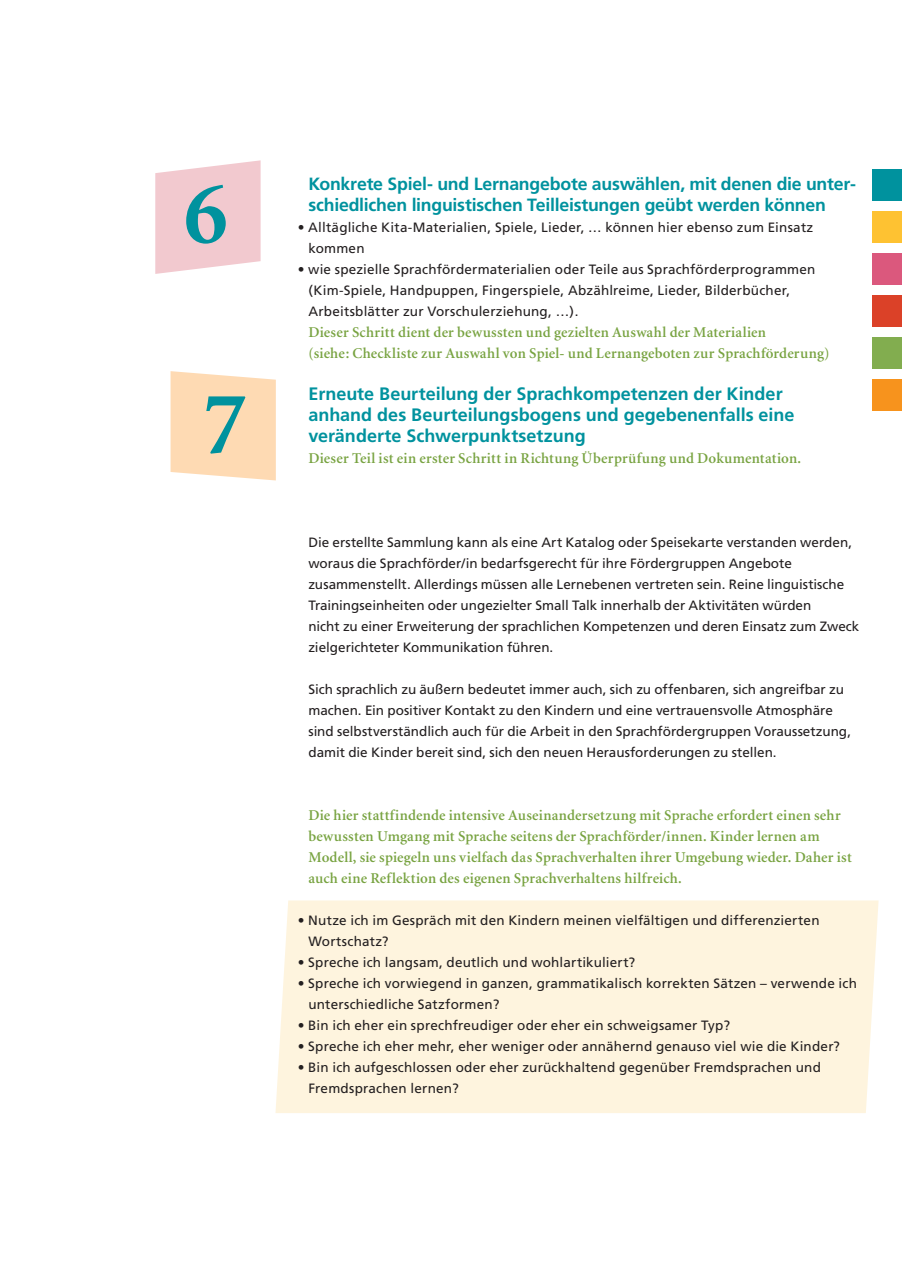
<style>
.page{position:relative;width:902px;height:1263px;background:#fff}
.page>*{position:absolute;margin:0;border:0;box-sizing:border-box;transform-origin:0 0}
.t1{font:700 90px "Minion";color:#00929e}
.t2{font:700 18px/21px "Frutiger";color:#00929e}
.t3{font:700 17.7px/21px "Frutiger";letter-spacing:-.01em;color:#00929e}
.t4{font:600 15px/21px "Minion";letter-spacing:.015em;color:#78a341}
.t5{font:13.5px/21px "Frutiger";letter-spacing:.005em;color:#231f20}
</style>
<div class="page">
<div style="left:275px;top:900px;width:603px;height:213px;background:#fef4de"></div>
<div style="left:872px;top:253px;width:29px;height:32px;background:#db587d"></div>
<div style="left:872px;top:295px;width:29px;height:32px;background:#db4128"></div>
<div style="left:872px;top:337px;width:29px;height:32px;background:#82ad4f"></div>
<div style="left:872px;top:379px;width:29px;height:32px;background:#f7931d"></div>
<div style="left:872px;top:169px;width:29px;height:32px;background:#00929e"></div>
<div style="left:872px;top:211px;width:29px;height:32px;background:#fec232"></div>
<svg style="left:155px;top:160px;width:105px;height:114px;background:#f3cfd4"></svg>
<svg style="left:170px;top:371px;width:106px;height:109px;background:#feddb9"></svg>
<h1 class="t1" style="left:183px;top:168px;width:46px">6</h1>
<h1 class="t1" style="left:203px;top:378px;width:46px">7</h1>
<h3 class="t3" style="left:308px;top:173px;width:549px">Konkrete Spiel- und Lernangebote auswählen, mit denen die unter&shy;schiedlichen linguistischen Teilleistungen geübt werden können</h3>
<p class="t5" style="left:308px;top:217px;width:506px;text-indent:-11px">• Alltägliche Kita-Materialien, Spiele, Lieder, … können hier ebenso zum Einsatz kommen</p>
<p class="t5" style="left:308px;top:259px;width:508px;text-indent:-11px">• wie spezielle Sprachfördermaterialien oder Teile aus Sprachförderprogrammen (Kim-Spiele, Handpuppen, Fingerspiele, Abzählreime, Lieder, Bilderbücher,<br>Arbeitsblätter zur Vorschulerziehung, …).</p>
<p class="t4" style="left:308px;top:322px;width:522px">Dieser Schritt dient der bewussten und gezielten Auswahl der Materialien<br>(siehe: Checkliste zur Auswahl von Spiel- und Lernangeboten zur Sprachförderung)</p>
<h2 class="t2" style="left:308px;top:383px;width:487px">Erneute Beurteilung der Sprachkompetenzen der Kinder anhand des Beurteilungsbogens und gegebenenfalls eine veränderte Schwerpunktsetzung</h2>
<p class="t4" style="left:308px;top:448px;width:494px">Dieser Teil ist ein erster Schritt in Richtung Überprüfung und Dokumentation.</p>
<p class="t5" style="left:308px;top:532px;width:552px">Die erstellte Sammlung kann als eine Art Katalog oder Speisekarte verstanden werden, woraus die Sprachförder/in bedarfsgerecht für ihre Fördergruppen Angebote zusammenstellt. Allerdings müssen alle Lernebenen vertreten sein. Reine linguistische Trainingseinheiten oder ungezielter Small Talk innerhalb der Aktivitäten würden<br>nicht zu einer Erweiterung der sprachlichen Kompetenzen und deren Einsatz zum Zweck zielgerichteter Kommunikation führen.</p>
<p class="t5" style="left:308px;top:679px;width:544px">Sich sprachlich zu äußern bedeutet immer auch, sich zu offenbaren, sich angreifbar zu machen. Ein positiver Kontakt zu den Kindern und eine vertrauensvolle Atmosphäre sind selbstverständlich auch für die Arbeit in den Sprachfördergruppen Voraussetzung, damit die Kinder bereit sind, sich den neuen Herausforderungen zu stellen.</p>
<p class="t4" style="left:308px;top:805px;width:545px">Die hier stattfindende intensive Auseinandersetzung mit Sprache erfordert einen sehr bewussten Umgang mit Sprache seitens der Sprachförder/innen. Kinder lernen am Modell, sie spiegeln uns vielfach das Sprachverhalten ihrer Umgebung wieder. Daher ist auch eine Reflektion des eigenen Sprachverhaltens hilfreich.</p>
<p class="t5" style="left:308px;top:910px;width:512px;text-indent:-11px">• Nutze ich im Gespräch mit den Kindern meinen vielfältigen und differenzierten<br>Wortschatz?</p>
<p class="t5" style="left:298px;top:952px;width:339px">• Spreche ich langsam, deutlich und wohlartikuliert?</p>
<p class="t5" style="left:308px;top:973px;width:550px;text-indent:-11px">• Spreche ich vorwiegend in ganzen, grammatikalisch korrekten Sätzen – verwende ich unterschiedliche Satzformen?</p>
<p class="t5" style="left:298px;top:1015px;width:434px">• Bin ich eher ein sprechfreudiger oder eher ein schweigsamer Typ?</p>
<p class="t5" style="left:298px;top:1036px;width:543px">• Spreche ich eher mehr, eher weniger oder annähernd genauso viel wie die Kinder?</p>
<p class="t5" style="left:308px;top:1057px;width:514px;text-indent:-11px">• Bin ich aufgeschlossen oder eher zurückhaltend gegenüber Fremdsprachen und<br>Fremdsprachen lernen?</p>
</div>
